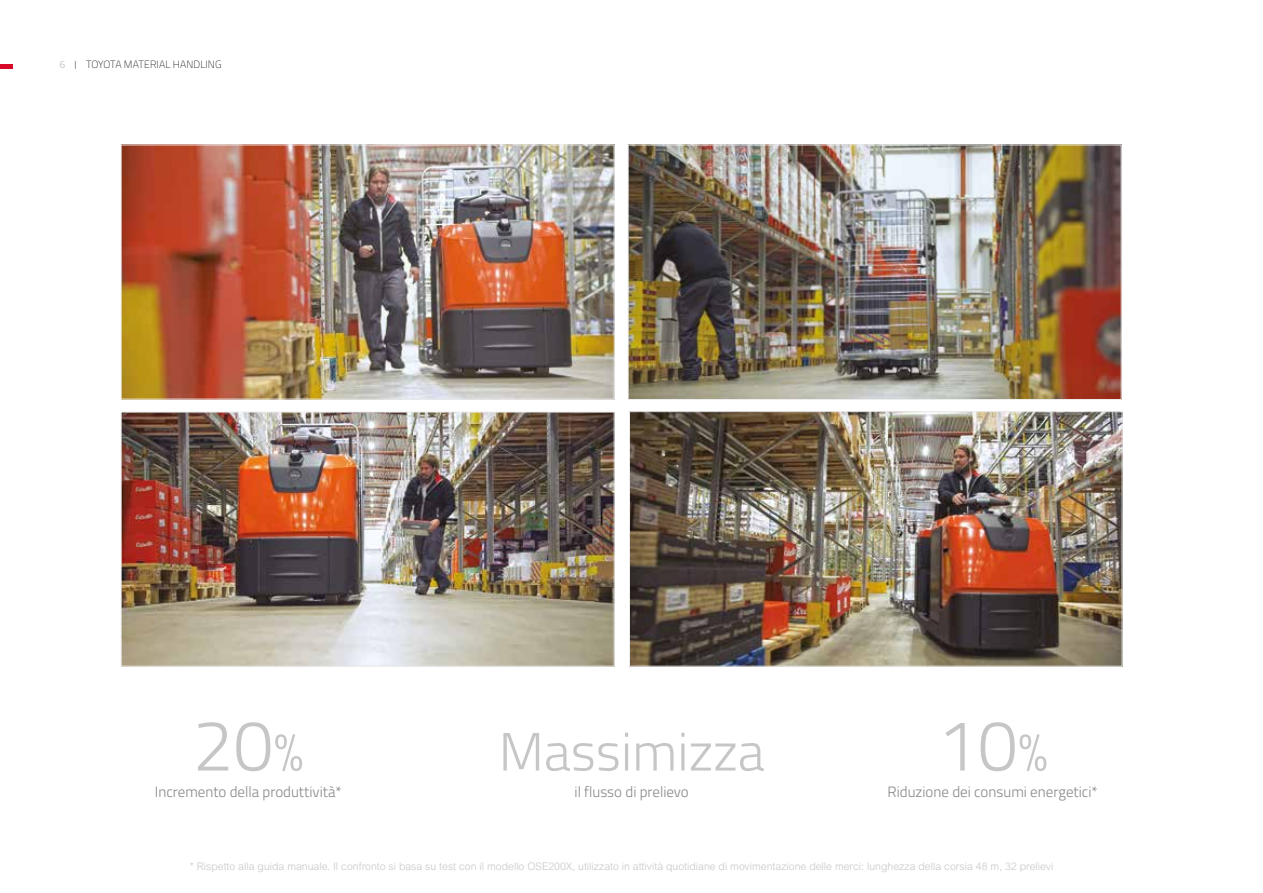
<style>
.page{position:relative;width:1263px;height:893px;background:#fff}
.page>*{position:absolute;margin:0;border:0;box-sizing:border-box;transform-origin:0 0}
.t1{font:300 72px "Titillium";color:#c6c6c6}
.t2{font:300 54px "Titillium";color:#c6c6c6}
.t3{font:300 15px "Titillium";color:#878787}
.t4{font:300 10.5px "Arial MT Std";color:#c6c6c6}
.t5{font:100 10.5px "Titillium Web";letter-spacing:.01em;color:#000}
.s1{font-family:"Titillium";font-weight:400;color:#c6c6c6}
.s2{font-size:8.4px}
.s3{font-size:54px}
</style>
<div class="page">
<div style="left:0;top:64px;width:13px;height:5px;background:#d70926"></div>
<img style="left:123px;top:414px;width:489px;height:251px">
<div style="left:121px;top:412px;width:493px;height:255px;border:1px solid #ededed"></div>
<img style="left:630px;top:147px;width:489px;height:251px">
<div style="left:628px;top:145px;width:493px;height:255px;border:1px solid #ededed"></div>
<img style="left:123px;top:147px;width:489px;height:250px">
<div style="left:121px;top:145px;width:493px;height:254px;border:1px solid #ededed"></div>
<img style="left:631px;top:413px;width:489px;height:252px">
<div style="left:629px;top:411px;width:493px;height:256px;border:1px solid #ededed"></div>
<p class="t5" style="left:60px;top:57px;width:163px"><span class="s1">6</span> <span class="s2">|</span> TOYOTA MATERIAL HANDLING</p>
<h1 class="t1" style="left:193px;top:693px;width:112px">20<span class="s3">%</span></h1>
<h3 class="t3" style="left:155px;top:781px;width:188px">Incremento della produttività*</h3>
<h2 class="t2" style="left:499px;top:712px;width:267px">Massimizza</h2>
<h3 class="t3" style="left:574px;top:781px;width:116px">il flusso di prelievo</h3>
<h1 class="t1" style="left:937px;top:693px;width:112px">10<span class="s3">%</span></h1>
<h3 class="t3" style="left:887px;top:781px;width:212px">Riduzione dei consumi energetici*</h3>
<p class="t4" style="left:190px;top:860px;width:865px">* Rispetto alla guida manuale. Il confronto si basa su test con il modello OSE200X, utilizzato in attività quotidiane di movimentazione delle merci: lunghezza della corsia 48 m, 32 prelievi</p>
</div>
